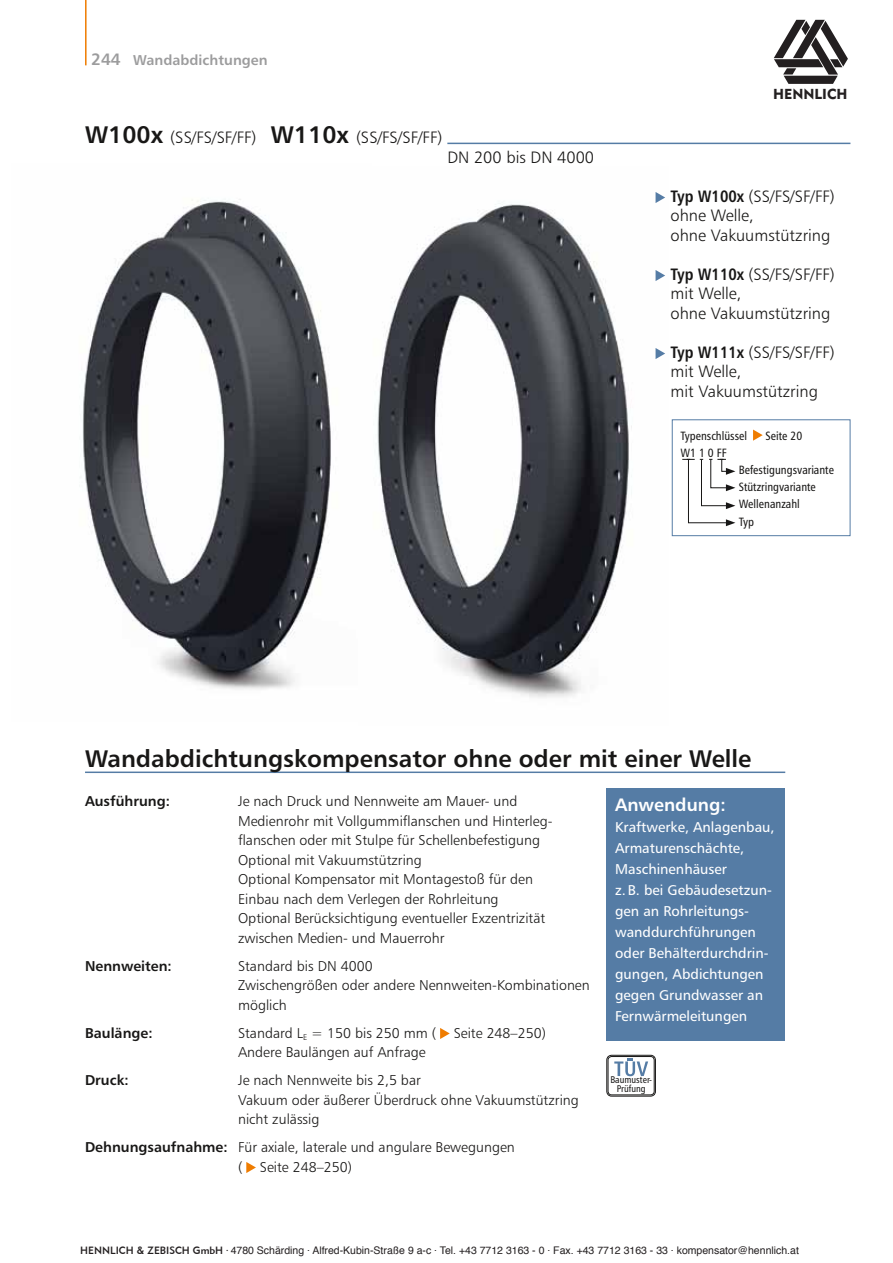
<style>
.page{position:relative;width:893px;height:1263px;background:#fff}
.page>*{position:absolute;margin:0;border:0;box-sizing:border-box;transform-origin:0 0}
.t1{font:24px "Humanist 777 BT Bold B";color:#181716}
.t2{font:18px "Humanist 777 BT Bold B";color:#fff}
.t3{font:16.5px/19.5px "Humanist 777 BT Light B";color:#181716}
.t4{font:14.25px/19.5px "Humanist 777 BT Light B";color:#181716}
.t5{font:14.25px/21px "Humanist 777 BT Roman B";color:#fff}
.t6{font:14.25px "Humanist 777 BT Bold B";color:#181716}
.t7{font:14.25px "Humanist 777 BT Bold B";color:#9c9c9d}
.t8{font:14.25px "Geometric 415 BT Black A";color:#231f20}
.t9{font:12px/17.2px "Humanist 777 BT Roman Condensed B";color:#181716}
.t10{font:10.5px "Helvetica";color:#231f20}
.t11{font:9.75px/9px "Humanist 777 BT Roman Condensed B";color:#181716;text-align:center}
.s1{font-size:16.5px}
.s2{font-family:"Humanist 777 BT Bold B";font-size:24px}
.s3{font-family:"Humanist 777 BT Bold Condensed B"}
.s4{font-family:"Humanist 777 BT Bold B"}
.s5{font-family:"Geometric 415 BT Medium A"}
</style>
<div class="page">
<hr style="left:447px;top:143px;width:403px;height:1px;background:#557ca5">
<img style="left:80px;top:199px;width:251px;height:491px">
<img style="left:377px;top:192px;width:279px;height:506px">
<div style="left:607px;top:1055px;width:49px;height:41px;border:1px solid #181716;border-radius:5px"></div>
<div style="left:608px;top:1056px;width:46px;height:39px;border:1px solid #181716;border-radius:4px"></div>
<svg style="left:614px;top:1058px;width:34px;height:18px"></svg>
<hr style="left:85px;top:0;width:2px;height:65px;background:#ef7c00">
<hr style="left:85px;top:771px;width:700px;height:2px;background:#557ca5">
<svg style="left:440px;top:1028px;width:10px;height:11px"></svg>
<svg style="left:246px;top:1162px;width:10px;height:11px"></svg>
<div style="left:607px;top:788px;width:178px;height:252px;background:#557ca5"></div>
<svg style="left:656px;top:192px;width:9px;height:11px"></svg>
<svg style="left:656px;top:270px;width:9px;height:11px"></svg>
<svg style="left:656px;top:348px;width:9px;height:11px"></svg>
<div style="left:672px;top:419px;width:178px;height:117px;border:1px solid #557ca5"></div>
<svg style="left:753px;top:430px;width:10px;height:11px"></svg>
<svg style="left:682px;top:459px;width:53px;height:67px"></svg>
<svg style="left:774px;top:20px;width:74px;height:64px"></svg>
<p class="t7" style="left:91px;top:51px;width:178px"><span class="s1">244</span> Wandabdichtungen</p>
<p class="t3" style="left:85px;top:127px;width:359px"><span class="s2">W100x</span> (SS/FS/SF/FF) <span class="s2">W110x</span> (SS/FS/SF/FF)</p>
<p class="t3" style="left:447px;top:147px;width:148px">DN 200 bis DN 4000</p>
<p class="t8" style="left:773px;top:85px;width:76px">HENNLICH</p>
<p class="t3" style="left:671px;top:186px;width:166px"><span class="s3">Typ W100x</span> (SS/FS/SF/FF) ohne Welle,<br>ohne Vakuumstützring</p>
<p class="t3" style="left:671px;top:264px;width:166px"><span class="s3">Typ W110x</span> (SS/FS/SF/FF) mit Welle,<br>ohne Vakuumstützring</p>
<p class="t3" style="left:671px;top:342px;width:166px"><span class="s3">Typ W111x</span> (SS/FS/SF/FF) mit Welle,<br>mit Vakuumstützring</p>
<p class="t9" style="left:680px;top:426px;width:68px">Typenschlüssel</p>
<p class="t9" style="left:766px;top:426px;width:38px">Seite 20</p>
<p class="t9" style="left:680px;top:444px;width:48px">W1 1 0 FF</p>
<p class="t9" style="left:739px;top:461px;width:97px">Befestigungsvariante<br>Stützringvariante<br>Wellenanzahl<br>Typ</p>
<h1 class="t1" style="left:85px;top:744px;width:668px">Wandabdichtungskompensator ohne oder mit einer Welle</h1>
<p class="t6" style="left:85px;top:792px;width:86px">Ausführung:</p>
<p class="t4" style="left:238px;top:791px;width:316px">Je nach Druck und Nennweite am Mauer- und Medienrohr mit Vollgummiflanschen und Hinterleg&shy;flanschen oder mit Stulpe für Schellenbefestigung Optional mit Vakuumstützring<br>Optional Kompensator mit Montagestoß für den Einbau nach dem Verlegen der Rohrleitung Optional Berücksichtigung eventueller Exzentrizität zwischen Medien- und Mauerrohr</p>
<p class="t6" style="left:85px;top:957px;width:88px">Nennweiten:</p>
<p class="t4" style="left:238px;top:956px;width:353px">Standard bis DN 4000<br>Zwischengrößen oder andere Nennweiten-Kombinationen möglich</p>
<p class="t6" style="left:85px;top:1024px;width:69px">Baulänge:</p>
<p class="t4" style="left:238px;top:1023px;width:309px">Standard L<sub>E</sub> = 150 bis 250 mm ( Seite 248–250)<br>Andere Baulängen auf Anfrage</p>
<p class="t6" style="left:85px;top:1071px;width:45px">Druck:</p>
<p class="t4" style="left:238px;top:1070px;width:342px">Je nach Nennweite bis 2,5 bar<br>Vakuum oder äußerer Überdruck ohne Vakuumstützring nicht zulässig</p>
<p class="t4" style="left:238px;top:1137px;width:278px;text-indent:-153px"><span class="s4">Dehnungsaufnahme:</span> Für axiale, laterale und angulare Bewegungen ( Seite 248–250)</p>
<p class="t2" style="left:615px;top:793px;width:112px">Anwendung:</p>
<p class="t5" style="left:615px;top:816px;width:161px">Kraftwerke, Anlagenbau,<br>Armaturenschächte,<br>Maschinenhäuser<br>z.B. bei Gebäudesetzun&shy;gen an Rohrleitungs&shy;wanddurchführungen oder Behälterdurchdrin&shy;gungen, Abdichtungen gegen Grundwasser an<br>Fernwärmeleitungen</p>
<p class="t11" style="left:610px;top:1075px;width:42px">Baumuster-<br>Prüfung</p>
<p class="t10" style="left:80px;top:1245px;width:720px"><span class="s5">HENNLICH &amp; ZEBISCH GmbH</span> <sup>.</sup> 4780 Schärding . Alfred-Kubin-Straße 9 a-c . Tel. +43 7712 3163 - 0 . Fax. +43 7712 3163 - 33 . kompensator@hennlich.at</p>
</div>
